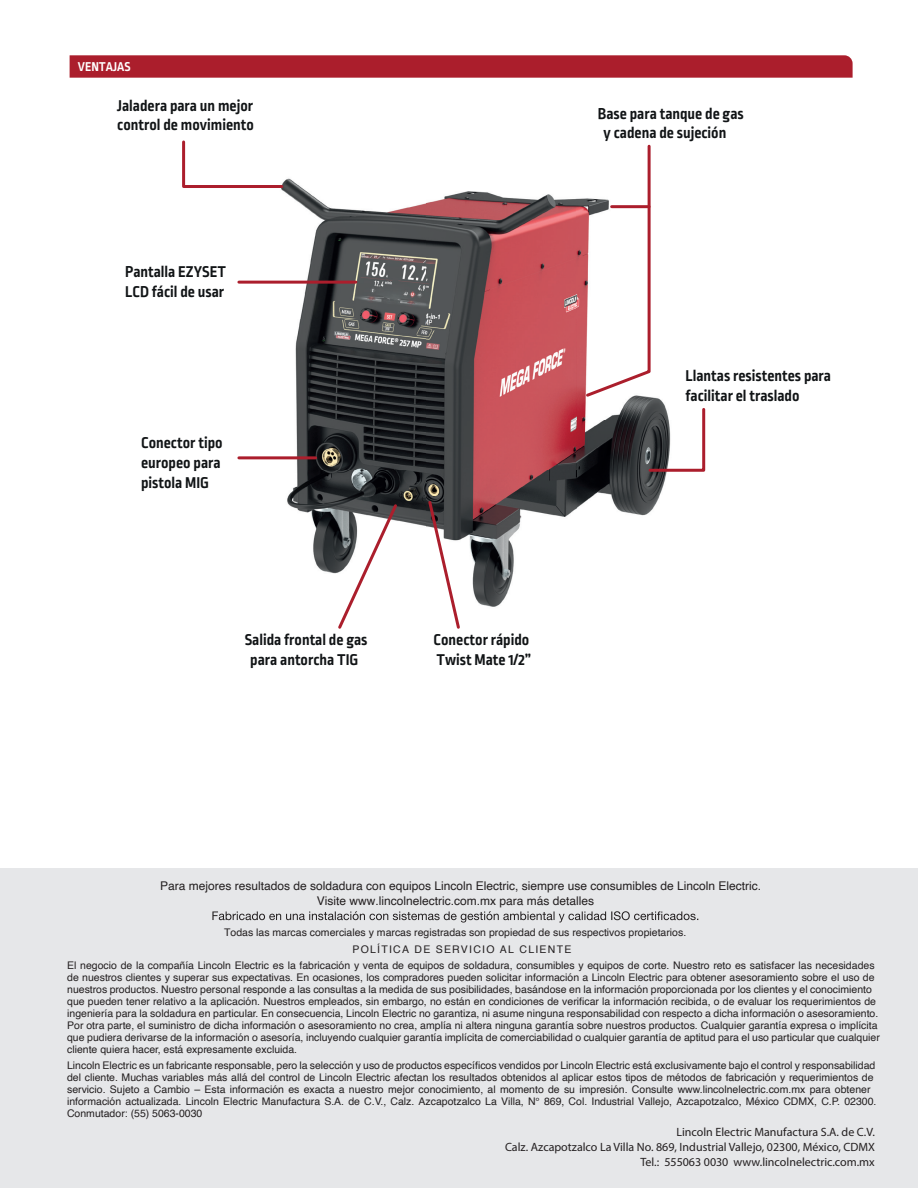
<style>
.page{position:relative;width:918px;height:1188px;background:#fff}
.page>*{position:absolute;margin:0;border:0;box-sizing:border-box;transform-origin:0 0}
.t1{font:700 16.5px/19.8px "Ropa Sans Pro";color:#111416}
.t2{font:700 13.5px "Ropa Sans Pro";color:#fff}
.t3{font:12px/15px "Helvetica";color:#231f20}
.t4{font:12px/15px "Myriad Pro";color:#231f20;text-align:right}
.t5{font:10.5px/12px "Helvetica";color:#231f20}
</style>
<div class="page">
<img style="left:277px;top:178px;width:390px;height:429px">
<div style="left:0;top:868px;width:918px;height:320px;background:#e6e7e9"></div>
<svg style="left:212px;top:911px;width:486px;height:12px"></svg>
<svg style="left:70px;top:55px;width:783px;height:23px;background:#ad2432"></svg>
<svg style="left:182px;top:140px;width:103px;height:50px"></svg>
<hr style="left:239px;top:281px;width:117px;height:3px;background:#ab1e2c">
<hr style="left:239px;top:456px;width:77px;height:3px;background:#ab1e2c">
<svg style="left:336px;top:502px;width:63px;height:127px"></svg>
<svg style="left:426px;top:499px;width:36px;height:130px"></svg>
<svg style="left:647px;top:406px;width:59px;height:67px"></svg>
<svg style="left:584px;top:144px;width:68px;height:255px"></svg>
<p class="t2" style="left:78px;top:59px;width:54px">VENTAJAS</p>
<h1 class="t1" style="left:117px;top:96px;width:138px">Jaladera para un mejor control de movimiento</h1>
<h1 class="t1" style="left:125px;top:262px;width:102px">Pantalla EZYSET<br>LCD fácil de usar</h1>
<h1 class="t1" style="left:141px;top:434px;width:83px">Conector tipo europeo para pistola MIG</h1>
<h1 class="t1" style="left:245px;top:631px;width:124px;text-align:center">Salida frontal de gas para antorcha TIG</h1>
<h1 class="t1" style="left:434px;top:631px;width:99px">Conector rápido<br>Twist Mate 1/2”</h1>
<h1 class="t1" style="left:604px;top:104px;width:142px;text-indent:-6px">Base para tanque de gas y cadena de sujeción</h1>
<h1 class="t1" style="left:686px;top:366px;width:147px">Llantas resistentes para facilitar el traslado</h1>
<p class="t3" style="left:317px;top:879px;width:446px;text-indent:-156px">Para mejores resultados de soldadura con equipos Lincoln Electric, siempre use consumibles de Lincoln Electric.<br>Visite www.lincolnelectric.com.mx para más detalles</p>
<p class="t5" style="left:67px;top:942px;width:809px;line-height:15.8px;text-indent:285px">POLÍTICA DE SERVICIO AL CLIENTE<br>El negocio de la compañía Lincoln Electric es la fabricación y venta de equipos de soldadura, consumibles y equipos de corte. Nuestro reto es satisfacer las necesidades</p>
<p class="t5" style="left:67px;top:971px;width:814px">de nuestros clientes y superar sus expectativas. En ocasiones, los compradores pueden solicitar información a Lincoln Electric para obtener asesoramiento sobre el uso de nuestros productos. Nuestro personal responde a las consultas a la medida de sus posibilidades, basándose en la información proporcionada por los clientes y el conocimiento que pueden tener relativo a la aplicación. Nuestros empleados, sin embargo, no están en condiciones de verificar la información recibida, o de evaluar los requerimientos de ingeniería para la soldadura en particular. En consecuencia, Lincoln Electric no garantiza, ni asume ninguna responsabilidad con respecto a dicha información o asesoramiento.<br>Por otra parte, el suministro de dicha información o asesoramiento no crea, amplía ni altera ninguna garantía sobre nuestros productos. Cualquier garantía expresa o implícita que pudiera derivarse de la información o asesoría, incluyendo cualquier garantía implícita de comerciabilidad o cualquier garantía de aptitud para el uso particular que cualquier cliente quiera hacer, está expresamente excluida.</p>
<p class="t5" style="left:67px;top:1059px;width:811px">Lincoln Electric es un fabricante responsable, pero la selección y uso de productos específicos vendidos por Lincoln Electric está exclusivamente bajo el control y responsabilidad del cliente. Muchas variables más allá del control de Lincoln Electric afectan los resultados obtenidos al aplicar estos tipos de métodos de fabricación y requerimientos de servicio. Sujeto a Cambio – Esta información es exacta a nuestro mejor conocimiento, al momento de su impresión. Consulte www.lincolnelectric.com.mx para obtener información actualizada. Lincoln Electric Manufactura S.A. de C.V., Calz. Azcapotzalco La Villa, N° 869, Col. Industrial Vallejo, Azcapotzalco, México CDMX, C.P. 02300.<br>Conmutador: (55) 5063-0030</p>
<p class="t5" style="left:224px;top:927px;width:464px">Todas las marcas comerciales y marcas registradas son propiedad de sus respectivos propietarios.</p>
<p class="t4" style="left:505px;top:1124px;width:371px">Lincoln Electric Manufactura S.A. de C.V.<br>Calz. Azcapotzalco La Villa No. 869, Industrial Vallejo, 02300, México, CDMX<br>Tel.: 555063 0030 www.lincolnelectric.com.mx</p>
</div>
